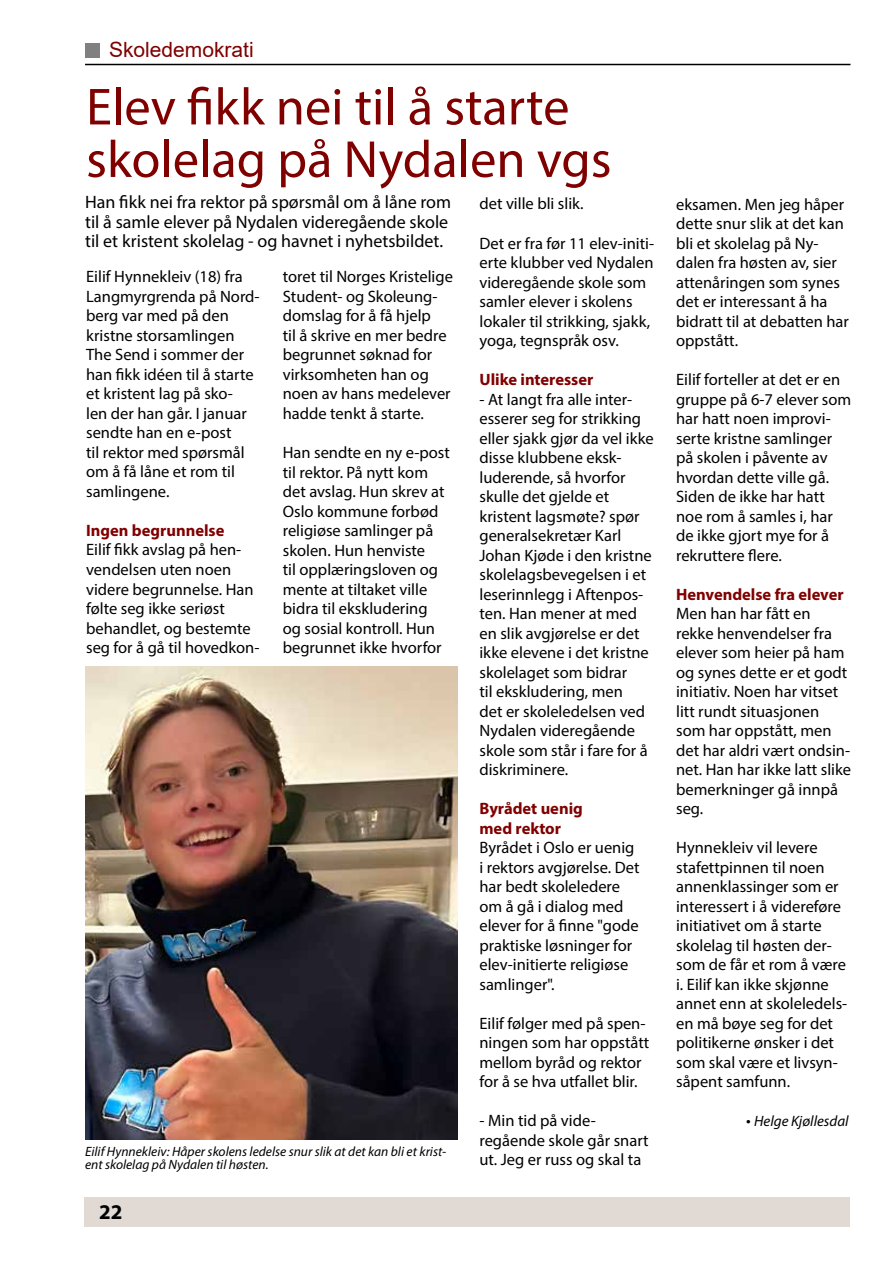
<style>
.page{position:relative;width:893px;height:1263px;background:#fff}
.page>*{position:absolute;margin:0;border:0;box-sizing:border-box;transform-origin:0 0}
.t1{font:52.5px/52.5px "Myriad Pro";color:#800000}
.t2{font:21px "Arial";color:#800000}
.t3{font:700 21px "Myriad Pro";color:#000}
.t4{font:18px/19.5px "Myriad Pro";color:#000}
.t5{font:16.5px/19.5px "Myriad Pro";color:#000}
.t6{font:700 16.5px/19.5px "Myriad Pro";color:#800000}
.t7{font:italic 15px "Myriad Pro";color:#000}
.t8{font:italic 13.5px/13.5px "Myriad Pro";color:#000}
.s1{font-style:normal;font-size:16.5px}
</style>
<div class="page">
<hr style="left:85px;top:64px;width:765px;height:1px;background:#000">
<div style="left:85px;top:43px;width:15px;height:14px;background:#808080"></div>
<div style="left:84px;top:1197px;width:766px;height:30px;background:#e0d9d4"></div>
<img style="left:85px;top:667px;width:372px;height:472px">
<p class="t2" style="left:109px;top:35px;width:146px">Skoledemokrati</p>
<h1 class="t1" style="left:86px;top:80px;width:527px">Elev fikk nei til å starte skolelag på Nydalen vgs</h1>
<p class="t4" style="left:85px;top:192px;width:368px">Han fikk nei fra rektor på spørsmål om å låne rom til å samle elever på Nydalen videregående skole til et kristent skolelag - og havnet i nyhetsbildet.</p>
<p class="t5" style="left:86px;top:267px;width:175px">Eilif Hynnekleiv (18) fra<br>Langmyrgrenda på Nord&shy;berg var med på den kristne storsamlingen<br>The Send i sommer der han fikk idéen til å starte et kristent lag på sko-<br>len der han går. I januar sendte han en e-post<br>til rektor med spørsmål om å få låne et rom til samlingene.</p>
<p class="t6" style="left:86px;top:520px;width:140px">Ingen begrunnelse</p>
<p class="t5" style="left:86px;top:540px;width:175px">Eilif fikk avslag på hen&shy;vendelsen uten noen videre begrunnelse. Han følte seg ikke seriøst behandlet, og bestemte seg for å gå til hovedkon-</p>
<p class="t5" style="left:479px;top:194px;width:106px">det ville bli slik.</p>
<p class="t5" style="left:479px;top:233px;width:176px">Det er fra før 11 elev-initi&shy;erte klubber ved Nydalen videregående skole som samler elever i skolens lokaler til strikking, sjakk, yoga, tegnspråk osv.</p>
<p class="t6" style="left:479px;top:369px;width:115px">Ulike interesser</p>
<p class="t5" style="left:479px;top:389px;width:176px">- At langt fra alle inter&shy;esserer seg for strikking eller sjakk gjør da vel ikke disse klubbene eksk&shy;luderende, så hvorfor skulle det gjelde et kristent lagsmøte? spør generalsekretær Karl<br>Johan Kjøde i den kristne skolelagsbevegelsen i et leserinnlegg i Aftenpos&shy;ten. Han mener at med en slik avgjørelse er det ikke elevene i det kristne skolelaget som bidrar<br>til ekskludering, men<br>det er skoleledelsen ved<br>Nydalen videregående skole som står i fare for å diskriminere.</p>
<p class="t6" style="left:479px;top:798px;width:105px">Byrådet uenig med rektor</p>
<p class="t5" style="left:479px;top:838px;width:162px">Byrådet i Oslo er uenig i rektors avgjørelse. Det har bedt skoleledere om å gå i dialog med elever for å finne "gode praktiske løsninger for elev-initierte religiøse samlinger".</p>
<p class="t5" style="left:479px;top:1013px;width:171px">Eilif følger med på spen&shy;ningen som har oppstått mellom byråd og rektor for å se hva utfallet blir.</p>
<p class="t5" style="left:479px;top:1111px;width:171px">- Min tid på vide&shy;regående skole går snart ut. Jeg er russ og skal ta</p>
<p class="t5" style="left:283px;top:267px;width:172px">toret til Norges Kristelige<br>Student- og Skoleung&shy;domslag for å få hjelp<br>til å skrive en mer bedre begrunnet søknad for virksomheten han og noen av hans medelever hadde tenkt å starte.</p>
<p class="t5" style="left:283px;top:442px;width:169px">Han sendte en ny e-post til rektor. På nytt kom det avslag. Hun skrev at<br>Oslo kommune forbød religiøse samlinger på skolen. Hun henviste<br>til opplæringsloven og mente at tiltaket ville bidra til ekskludering og sosial kontroll. Hun begrunnet ikke hvorfor</p>
<p class="t8" style="left:85px;top:1144px;width:363px">Eilif Hynnekleiv: Håper skolens ledelse snur slik at det kan bli et krist&shy;ent skolelag på Nydalen til høsten.</p>
<p class="t3" style="left:99px;top:1198px;width:25px">22</p>
<p class="t5" style="left:676px;top:194px;width:174px">eksamen. Men jeg håper dette snur slik at det kan bli et skolelag på Ny&shy;dalen fra høsten av, sier attenåringen som synes det er interessant å ha bidratt til at debatten har oppstått.</p>
<p class="t5" style="left:676px;top:370px;width:177px">Eilif forteller at det er en gruppe på 6-7 elever som har hatt noen improvi&shy;serte kristne samlinger på skolen i påvente av hvordan dette ville gå.<br>Siden de ikke har hatt noe rom å samles i, har de ikke gjort mye for å rekruttere flere.</p>
<p class="t6" style="left:676px;top:584px;width:169px">Henvendelse fra elever</p>
<p class="t5" style="left:676px;top:604px;width:176px">Men han har fått en rekke henvendelser fra elever som heier på ham og synes dette er et godt initiativ. Noen har vitset litt rundt situasjonen som har oppstått, men det har aldri vært ondsin&shy;net. Han har ikke latt slike bemerkninger gå innpå seg.</p>
<p class="t5" style="left:676px;top:838px;width:173px">Hynnekleiv vil levere stafettpinnen til noen annenklassinger som er interessert i å videreføre initiativet om å starte skolelag til høsten der&shy;som de får et rom å være i. Eilif kan ikke skjønne annet enn at skoleledels&shy;en må bøye seg for det politikerne ønsker i det som skal være et livsyn&shy;såpent samfunn.</p>
<p class="t7" style="left:746px;top:1112px;width:104px"><span class="s1">•</span> Helge Kjøllesdal</p>
</div>
